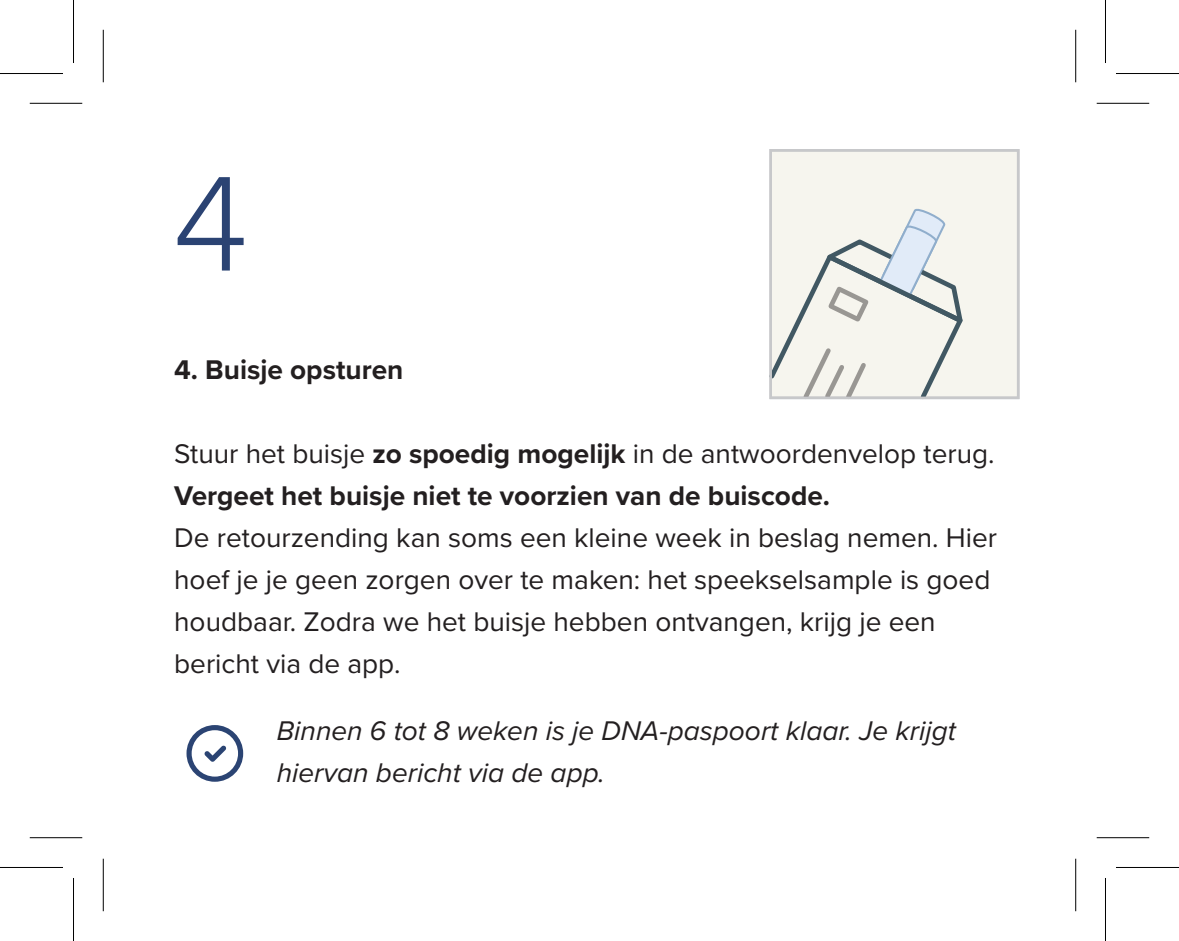
<style>
.page{position:relative;width:1179px;height:941px;background:#fff}
.page>*{position:absolute;margin:0;border:0;box-sizing:border-box;transform-origin:0 0}
.Broodtekst{font:300 140px "Proxima Nova";color:#2b4373}
.Broodtekst-2{font:28px/42px "Proxima Nova";color:#231f20}
.Broodtekst-3{font:700 28px/42px "Proxima Nova";color:#231f20}
.Broodtekst-4{font:italic 28px/42px "Proxima Nova";color:#231f20}
.s1{font-weight:400}
</style>
<div class="page">
<svg style="left:186px;top:725px;width:57px;height:57px"></svg>
<div style="left:771px;top:150px;width:247px;height:248px;background:#f6f5ee"></div>
<svg style="left:773px;top:208px;width:190px;height:187px"></svg>
<div style="left:769px;top:149px;width:250px;height:250px;border:3px solid #c7c8ca"></div>
<svg style="left:30px;top:102px;width:52px;height:1px"></svg>
<svg style="left:1097px;top:102px;width:52px;height:1px"></svg>
<svg style="left:30px;top:838px;width:52px;height:1px"></svg>
<svg style="left:1097px;top:838px;width:52px;height:1px"></svg>
<svg style="left:102px;top:30px;width:1px;height:52px"></svg>
<svg style="left:102px;top:858px;width:1px;height:53px"></svg>
<svg style="left:1076px;top:30px;width:1px;height:52px"></svg>
<svg style="left:1076px;top:858px;width:1px;height:53px"></svg>
<hr style="left:30px;top:103px;width:52px;height:1px;background:#000">
<hr style="left:1097px;top:103px;width:52px;height:1px;background:#000">
<hr style="left:30px;top:837px;width:52px;height:1px;background:#000">
<hr style="left:1097px;top:837px;width:52px;height:1px;background:#000">
<hr style="left:103px;top:30px;width:1px;height:52px;background:#000">
<hr style="left:103px;top:858px;width:1px;height:53px;background:#000">
<hr style="left:1075px;top:30px;width:1px;height:52px;background:#000">
<hr style="left:1075px;top:858px;width:1px;height:53px;background:#000">
<hr style="left:0;top:73px;width:63px;height:1px;background:#000">
<hr style="left:1116px;top:73px;width:63px;height:1px;background:#000">
<hr style="left:0;top:867px;width:63px;height:1px;background:#000">
<hr style="left:1116px;top:867px;width:63px;height:1px;background:#000">
<hr style="left:73px;top:0;width:1px;height:63px;background:#000">
<hr style="left:73px;top:878px;width:1px;height:63px;background:#000">
<hr style="left:1105px;top:0;width:1px;height:63px;background:#000">
<hr style="left:1105px;top:878px;width:1px;height:63px;background:#000">
<p class="Broodtekst" style="left:173px;top:160px;width:77px">4</p>
<p class="Broodtekst-3" style="left:174px;top:348px;width:231px">4. Buisje opsturen</p>
<p class="Broodtekst-3" style="left:174px;top:432px;width:822px"><span class="s1">Stuur het buisje</span> zo spoedig mogelijk <span class="s1">in de antwoordenvelop terug.<br></span>Vergeet het buisje niet te voorzien van de buiscode.</p>
<p class="Broodtekst-2" style="left:174px;top:516px;width:824px">De retourzending kan soms een kleine week in beslag nemen. Hier hoef je je geen zorgen over te maken: het speekselsample is goed houdbaar. Zodra we het buisje hebben ontvangen, krijg je een bericht via de app.</p>
<p class="Broodtekst-4" style="left:277px;top:709px;width:681px">Binnen 6 tot 8 weken is je DNA-paspoort klaar. Je krijgt hiervan bericht via de app.</p>
</div>
